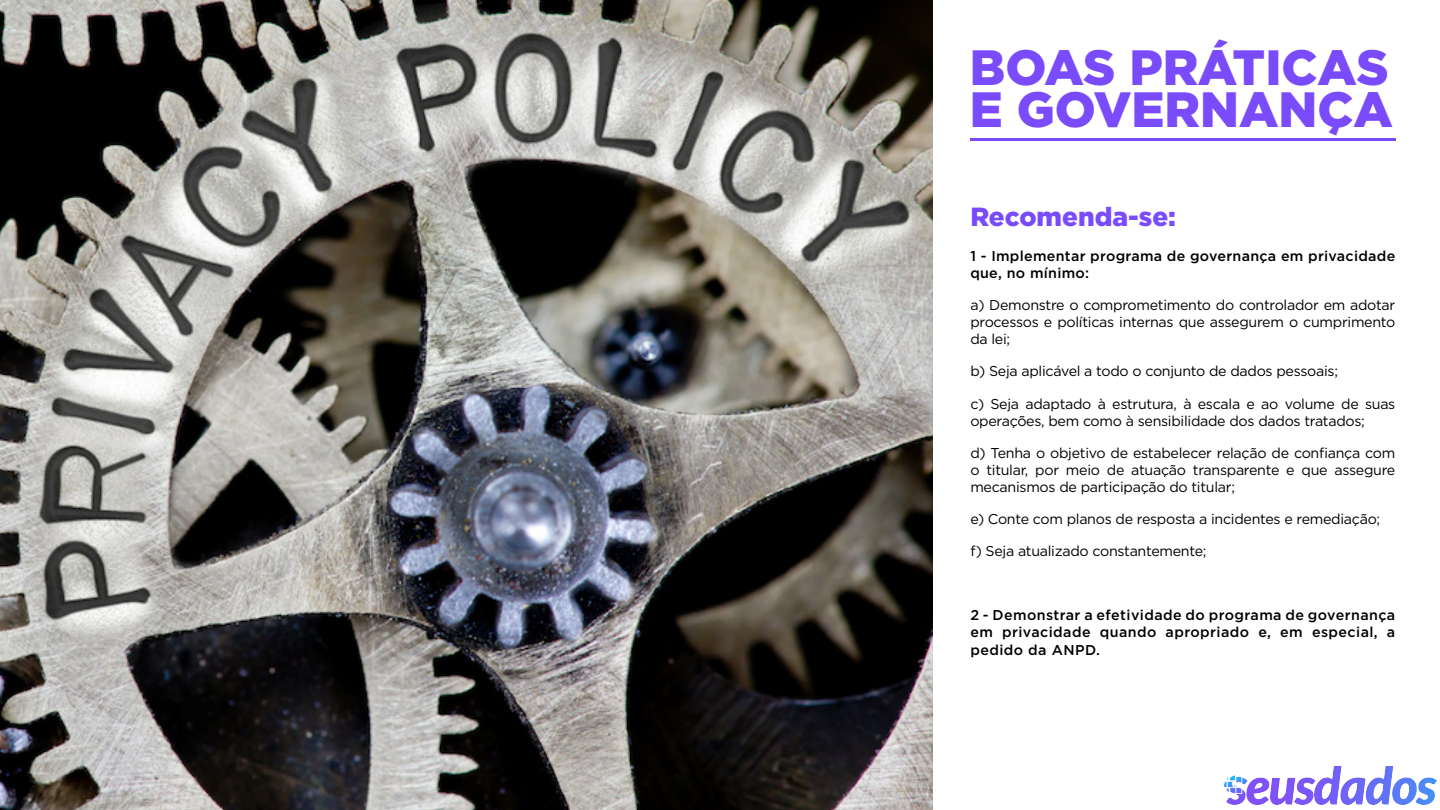
<style>
.page{position:relative;width:1440px;height:810px;background:#fff}
.page>*{position:absolute;margin:0;border:0;box-sizing:border-box;transform-origin:0 0}
.t1{font:900 49.57px/42.5px "Gotham";color:#794bfb}
.t2{font:900 26.25px "Gotham";color:#794bfb}
.t3{font:14.25px/17.1px "Gotham";letter-spacing:-.02em;color:#000;text-align:justify}
.t4{font:500 14.25px/17.1px "Gotham";letter-spacing:.02em;color:#000}
</style>
<div class="page">
<img style="left:0;top:0;width:932px;height:810px">
<hr style="left:970px;top:138px;width:425px;height:3px;background:#794bfb">
<img style="left:1224px;top:766px;width:212px;height:39px">
<h1 class="t1" style="left:970px;top:45px;width:424px">BOAS PRÁTICAS<br>E GOVERNANÇA</h1>
<h2 class="t2" style="left:970px;top:198px;width:207px">Recomenda-se:</h2>
<p class="t4" style="left:970px;top:247px;width:426px">1 - Implementar programa de governança em privacidade que, no mínimo:</p>
<p class="t3" style="left:970px;top:296px;width:427px">a) Demonstre o comprometimento do controlador em adotar processos e políticas internas que assegurem o cumprimento da lei;</p>
<p class="t3" style="left:970px;top:363px;width:369px">b) Seja aplicável a todo o conjunto de dados pessoais;</p>
<p class="t3" style="left:970px;top:395px;width:427px">c) Seja adaptado à estrutura, à escala e ao volume de suas operações, bem como à sensibilidade dos dados tratados;</p>
<p class="t3" style="left:970px;top:444px;width:427px">d) Tenha o objetivo de estabelecer relação de confiança com o titular, por meio de atuação transparente e que assegure mecanismos de participação do titular;</p>
<p class="t3" style="left:970px;top:510px;width:411px">e) Conte com planos de resposta a incidentes e remediação;</p>
<p class="t3" style="left:970px;top:542px;width:238px">f) Seja atualizado constantemente;</p>
<p class="t4" style="left:970px;top:607px;width:426px;text-align:justify">2 - Demonstrar a efetividade do programa de governança em privacidade quando apropriado e, em especial, a pedido da ANPD.</p>
</div>
